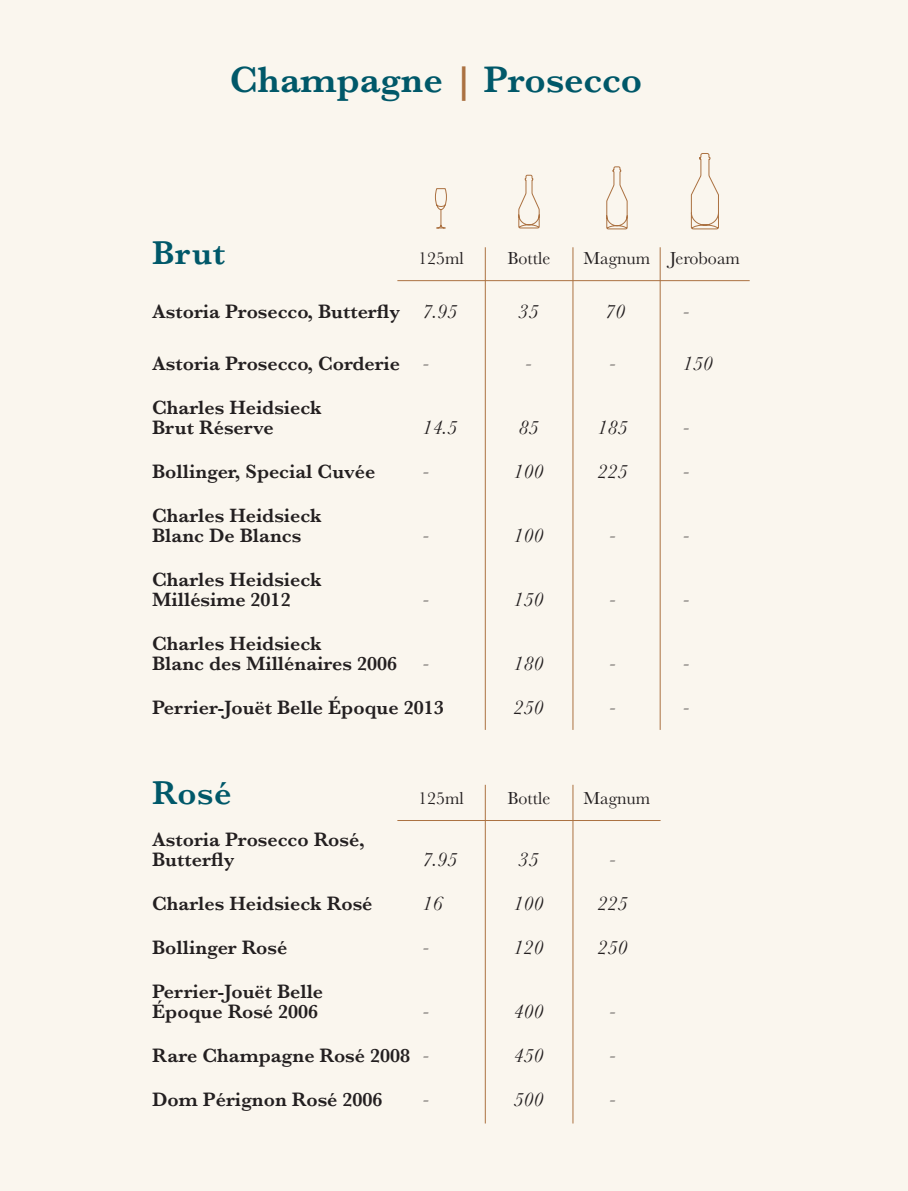
<style>
.page{position:relative;width:908px;height:1191px;background:#fff}
.page>*{position:absolute;margin:0;border:0;box-sizing:border-box;transform-origin:0 0}
.t1{font:600 38px "Baskerville";color:#005869}
.t2{font:600 34px "Baskerville";letter-spacing:.02em;color:#005869}
.Paragraph_Style_1{font:600 20px/20px "Baskerville";color:#231f20}
.Paragraph_Style_1-2{font:italic 20px "Baskerville";color:#231f20}
.t3{font:18px "Baskerville";color:#231f20}
.s1{font-style:italic;color:#ab7141}
.s2{font-weight:400;font-style:italic}
</style>
<div class="page">
<div style="left:0;top:0;width:907px;height:1191px;background:#faf6ee"></div>
<svg style="left:518px;top:174px;width:22px;height:55px"></svg>
<svg style="left:606px;top:166px;width:22px;height:64px"></svg>
<svg style="left:690px;top:153px;width:29px;height:77px"></svg>
<svg style="left:435px;top:188px;width:12px;height:41px"></svg>
<hr style="left:484px;top:247px;width:1px;height:483px;background:#ab7141">
<hr style="left:484px;top:785px;width:1px;height:338px;background:#ab7141">
<hr style="left:572px;top:247px;width:1px;height:483px;background:#ab7141">
<hr style="left:572px;top:785px;width:1px;height:338px;background:#ab7141">
<hr style="left:659px;top:247px;width:1px;height:483px;background:#ab7141">
<hr style="left:397px;top:280px;width:352px;height:1px;background:#ab7141">
<hr style="left:397px;top:820px;width:263px;height:1px;background:#ab7141">
<p class="t1" style="left:229px;top:53px;width:414px">Champagne <span class="s1">|</span> Prosecco</p>
<p class="t2" style="left:152px;top:229px;width:75px">Brut</p>
<p class="t3" style="left:418px;top:247px;width:47px">125ml</p>
<p class="t3" style="left:507px;top:247px;width:44px">Bottle</p>
<p class="t3" style="left:583px;top:247px;width:68px">Magnum</p>
<p class="t3" style="left:669px;top:247px;width:71px">Jeroboam</p>
<p class="Paragraph_Style_1" style="left:152px;top:301px;width:306px">Astoria Prosecco, Butterfly <span class="s2">7.95</span></p>
<p class="Paragraph_Style_1-2" style="left:518px;top:299px;width:21px">35</p>
<p class="Paragraph_Style_1-2" style="left:605px;top:299px;width:21px">70</p>
<p class="Paragraph_Style_1-2" style="left:682px;top:299px;width:8px">-</p>
<p class="Paragraph_Style_1" style="left:152px;top:353px;width:278px">Astoria Prosecco, Corderie <span class="s2">-</span></p>
<p class="Paragraph_Style_1-2" style="left:525px;top:351px;width:8px">-</p>
<p class="Paragraph_Style_1-2" style="left:609px;top:351px;width:8px">-</p>
<p class="Paragraph_Style_1-2" style="left:682px;top:351px;width:31px">150</p>
<p class="Paragraph_Style_1" style="left:152px;top:397px;width:171px">Charles Heidsieck<br>Brut Réserve</p>
<p class="Paragraph_Style_1-2" style="left:422px;top:415px;width:36px">14.5</p>
<p class="Paragraph_Style_1-2" style="left:518px;top:415px;width:21px">85</p>
<p class="Paragraph_Style_1-2" style="left:597px;top:415px;width:31px">185</p>
<p class="Paragraph_Style_1-2" style="left:682px;top:415px;width:8px">-</p>
<p class="Paragraph_Style_1" style="left:152px;top:461px;width:224px">Bollinger, Special Cuvée</p>
<p class="Paragraph_Style_1-2" style="left:422px;top:459px;width:8px">-</p>
<p class="Paragraph_Style_1-2" style="left:513px;top:459px;width:31px">100</p>
<p class="Paragraph_Style_1-2" style="left:597px;top:459px;width:31px">225</p>
<p class="Paragraph_Style_1-2" style="left:682px;top:459px;width:8px">-</p>
<p class="Paragraph_Style_1" style="left:152px;top:505px;width:171px">Charles Heidsieck<br>Blanc De Blancs</p>
<p class="Paragraph_Style_1-2" style="left:422px;top:523px;width:8px">-</p>
<p class="Paragraph_Style_1-2" style="left:513px;top:523px;width:31px">100</p>
<p class="Paragraph_Style_1-2" style="left:609px;top:523px;width:8px">-</p>
<p class="Paragraph_Style_1-2" style="left:682px;top:523px;width:8px">-</p>
<p class="Paragraph_Style_1" style="left:152px;top:569px;width:171px">Charles Heidsieck<br>Millésime 2012</p>
<p class="Paragraph_Style_1-2" style="left:422px;top:587px;width:8px">-</p>
<p class="Paragraph_Style_1-2" style="left:513px;top:587px;width:31px">150</p>
<p class="Paragraph_Style_1-2" style="left:609px;top:587px;width:8px">-</p>
<p class="Paragraph_Style_1-2" style="left:682px;top:587px;width:8px">-</p>
<p class="Paragraph_Style_1" style="left:152px;top:633px;width:246px">Charles Heidsieck<br>Blanc des Millénaires 2006</p>
<p class="Paragraph_Style_1-2" style="left:422px;top:651px;width:8px">-</p>
<p class="Paragraph_Style_1-2" style="left:513px;top:651px;width:31px">180</p>
<p class="Paragraph_Style_1-2" style="left:609px;top:651px;width:8px">-</p>
<p class="Paragraph_Style_1-2" style="left:682px;top:651px;width:8px">-</p>
<p class="Paragraph_Style_1" style="left:152px;top:697px;width:293px">Perrier-Jouët Belle Époque 2013</p>
<p class="Paragraph_Style_1-2" style="left:513px;top:695px;width:31px">250</p>
<p class="Paragraph_Style_1-2" style="left:609px;top:695px;width:8px">-</p>
<p class="Paragraph_Style_1-2" style="left:682px;top:695px;width:8px">-</p>
<p class="t2" style="left:152px;top:769px;width:81px">Rosé</p>
<p class="Paragraph_Style_1" style="left:152px;top:829px;width:214px">Astoria Prosecco Rosé,<br>Butterfly</p>
<p class="t3" style="left:418px;top:786px;width:47px">125ml</p>
<p class="t3" style="left:507px;top:786px;width:44px">Bottle</p>
<p class="t3" style="left:583px;top:786px;width:68px">Magnum</p>
<p class="Paragraph_Style_1-2" style="left:422px;top:847px;width:36px">7.95</p>
<p class="Paragraph_Style_1-2" style="left:518px;top:847px;width:21px">35</p>
<p class="Paragraph_Style_1-2" style="left:609px;top:847px;width:8px">-</p>
<p class="Paragraph_Style_1" style="left:152px;top:893px;width:222px">Charles Heidsieck Rosé</p>
<p class="Paragraph_Style_1-2" style="left:422px;top:891px;width:21px">16</p>
<p class="Paragraph_Style_1-2" style="left:513px;top:891px;width:31px">100</p>
<p class="Paragraph_Style_1-2" style="left:597px;top:891px;width:31px">225</p>
<p class="Paragraph_Style_1" style="left:152px;top:937px;width:136px">Bollinger Rosé</p>
<p class="Paragraph_Style_1-2" style="left:422px;top:935px;width:8px">-</p>
<p class="Paragraph_Style_1-2" style="left:513px;top:935px;width:31px">120</p>
<p class="Paragraph_Style_1-2" style="left:597px;top:935px;width:31px">250</p>
<p class="Paragraph_Style_1" style="left:152px;top:981px;width:172px">Perrier-Jouët Belle<br>Époque Rosé 2006</p>
<p class="Paragraph_Style_1-2" style="left:422px;top:999px;width:8px">-</p>
<p class="Paragraph_Style_1-2" style="left:513px;top:999px;width:31px">400</p>
<p class="Paragraph_Style_1-2" style="left:609px;top:999px;width:8px">-</p>
<p class="Paragraph_Style_1" style="left:152px;top:1045px;width:278px">Rare Champagne Rosé 2008 <span class="s2">-</span></p>
<p class="Paragraph_Style_1-2" style="left:513px;top:1043px;width:31px">450</p>
<p class="Paragraph_Style_1-2" style="left:609px;top:1043px;width:8px">-</p>
<p class="Paragraph_Style_1" style="left:152px;top:1089px;width:232px">Dom Pérignon Rosé 2006</p>
<p class="Paragraph_Style_1-2" style="left:422px;top:1087px;width:8px">-</p>
<p class="Paragraph_Style_1-2" style="left:513px;top:1087px;width:31px">500</p>
<p class="Paragraph_Style_1-2" style="left:609px;top:1087px;width:8px">-</p>
</div>
